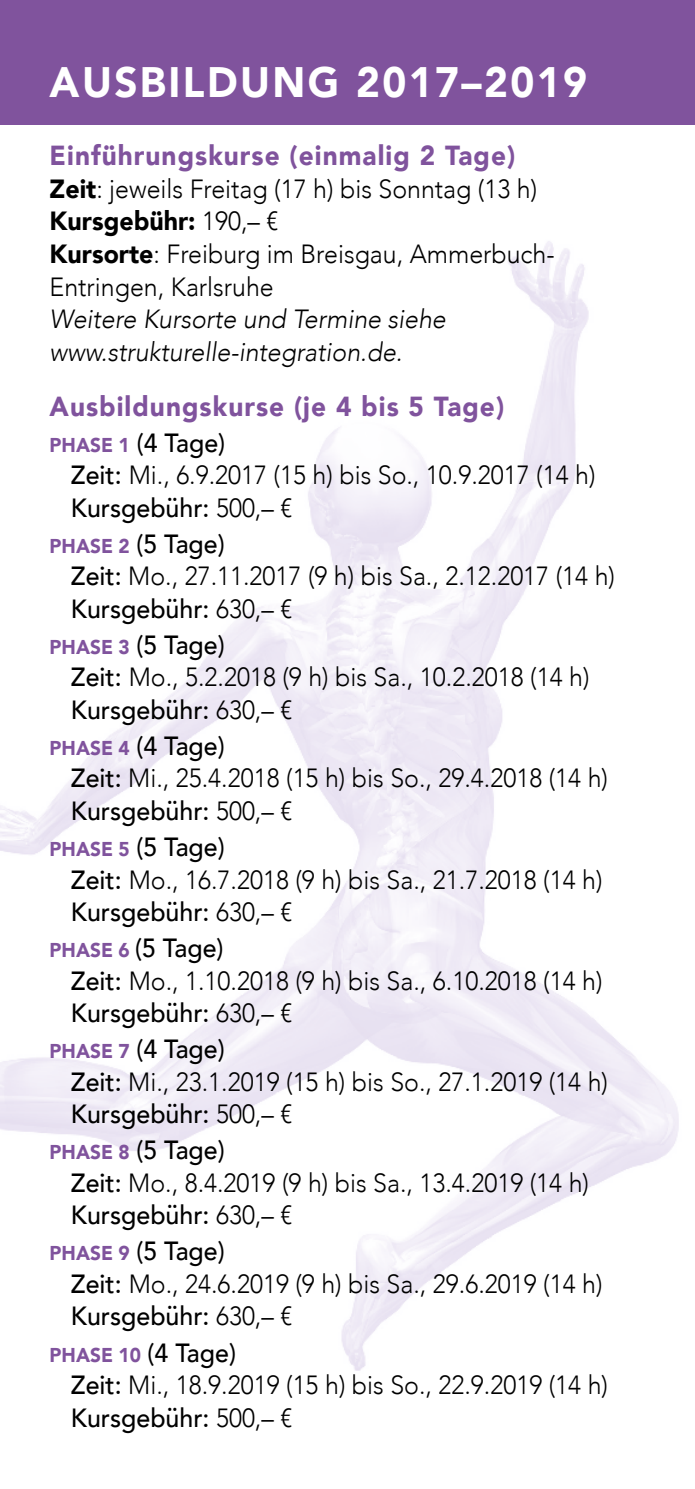
<style>
.page{position:relative;width:695px;height:1489px;background:#fff}
.page>*{position:absolute;margin:0;border:0;box-sizing:border-box;transform-origin:0 0}
.t1{font:900 42.5px "Avenir";letter-spacing:.06em;color:#fff;scale:.95 1}
.t2{font:900 27.5px "Avenir";letter-spacing:.04em;color:#80539d;scale:.95 1}
.t3{font:300 26.25px/32.5px "Avenir";color:#000;scale:.95 1}
.t4{font:italic 300 26.25px/32.5px "Avenir";color:#000;scale:.95 1}
.t5{font:900 20px "Avenir";color:#80539d;scale:.95 1}
.s1{font-weight:900}
.s2{font-weight:900;font-size:20px;color:#80539d}
.s3{font-weight:500}
.s4{font-weight:500;font-size:26.25px;color:#000}
</style>
<div class="page">
<img style="left:0;top:241px;width:679px;height:1130px">
<div style="left:0;top:0;width:694px;height:124px;background:#80539d"></div>
<h1 class="t1" style="left:50px;top:46px;width:567px">AUSBILDUNG 2017–2019</h1>
<p class="t2" style="left:50px;top:132px;width:491px">Einführungskurse (einmalig 2 Tage)</p>
<p class="t3" style="left:50px;top:173px;width:533px"><span class="s1">Zeit</span>: jeweils Freitag (17 h) bis Sonntag (13 h)<br><span class="s1">Kursgebühr:</span> 190,– €<br><span class="s1">Kursorte</span>: Freiburg im Breisgau, Ammerbuch-Entringen, Karlsruhe</p>
<p class="t4" style="left:50px;top:303px;width:418px">Weitere Kursorte und Termine siehe www.strukturelle-integration.de.</p>
<p class="t2" style="left:50px;top:382px;width:480px">Ausbildungskurse (je 4 bis 5 Tage)</p>
<p class="t3" style="left:71px;top:426px;width:553px;text-indent:-21px"><span class="s2">PHASE 1</span> <span class="s3">(4 Tage)<br>Zeit:</span> Mi., 6.9.2017 (15 h) bis So., 10.9.2017 (14 h)<br><span class="s3">Kursgebühr:</span> 500,– €</p>
<p class="t3" style="left:71px;top:527px;width:574px;text-indent:-21px"><span class="s2">PHASE 2</span> <span class="s3">(5 Tage)<br>Zeit:</span> Mo., 27.11.2017 (9 h) bis Sa., 2.12.2017 (14 h)<br><span class="s3">Kursgebühr:</span> 630,– €</p>
<p class="t3" style="left:71px;top:628px;width:547px;text-indent:-21px"><span class="s2">PHASE 3</span> <span class="s3">(5 Tage)<br>Zeit:</span> Mo., 5.2.2018 (9 h) bis Sa., 10.2.2018 (14 h)<br><span class="s3">Kursgebühr:</span> 630,– €</p>
<p class="t3" style="left:71px;top:729px;width:567px;text-indent:-21px"><span class="s2">PHASE 4</span> <span class="s3">(4 Tage)<br>Zeit:</span> Mi., 25.4.2018 (15 h) bis So., 29.4.2018 (14 h)<br><span class="s3">Kursgebühr:</span> 500,– €</p>
<p class="t3" style="left:71px;top:830px;width:561px;text-indent:-21px"><span class="s2">PHASE 5</span> <span class="s3">(5 Tage)<br>Zeit:</span> Mo., 16.7.2018 (9 h) bis Sa., 21.7.2018 (14 h)<br><span class="s3">Kursgebühr:</span> 630,– €</p>
<p class="t3" style="left:71px;top:931px;width:561px;text-indent:-21px"><span class="s2">PHASE 6</span> <span class="s3">(5 Tage)<br>Zeit:</span> Mo., 1.10.2018 (9 h) bis Sa., 6.10.2018 (14 h)<br><span class="s3">Kursgebühr:</span> 630,– €</p>
<p class="t3" style="left:71px;top:1032px;width:567px;text-indent:-21px"><span class="s2">PHASE 7</span> <span class="s3">(4 Tage)<br>Zeit:</span> Mi., 23.1.2019 (15 h) bis So., 27.1.2019 (14 h)<br><span class="s3">Kursgebühr:</span> 500,– €</p>
<p class="t3" style="left:71px;top:1133px;width:547px;text-indent:-21px"><span class="s2">PHASE 8</span> <span class="s3">(5 Tage)<br>Zeit:</span> Mo., 8.4.2019 (9 h) bis Sa., 13.4.2019 (14 h)<br><span class="s3">Kursgebühr:</span> 630,– €</p>
<p class="t3" style="left:71px;top:1234px;width:561px;text-indent:-21px"><span class="s2">PHASE 9</span> <span class="s3">(5 Tage)<br>Zeit:</span> Mo., 24.6.2019 (9 h) bis Sa., 29.6.2019 (14 h)<br><span class="s3">Kursgebühr:</span> 630,– €</p>
<p class="t5" style="left:50px;top:1337px;width:198px">PHASE 10 <span class="s4">(4 Tage)</span></p>
<p class="t3" style="left:71px;top:1368px;width:567px"><span class="s3">Zeit:</span> Mi., 18.9.2019 (15 h) bis So., 22.9.2019 (14 h)<br><span class="s3">Kursgebühr:</span> 500,– €</p>
</div>
